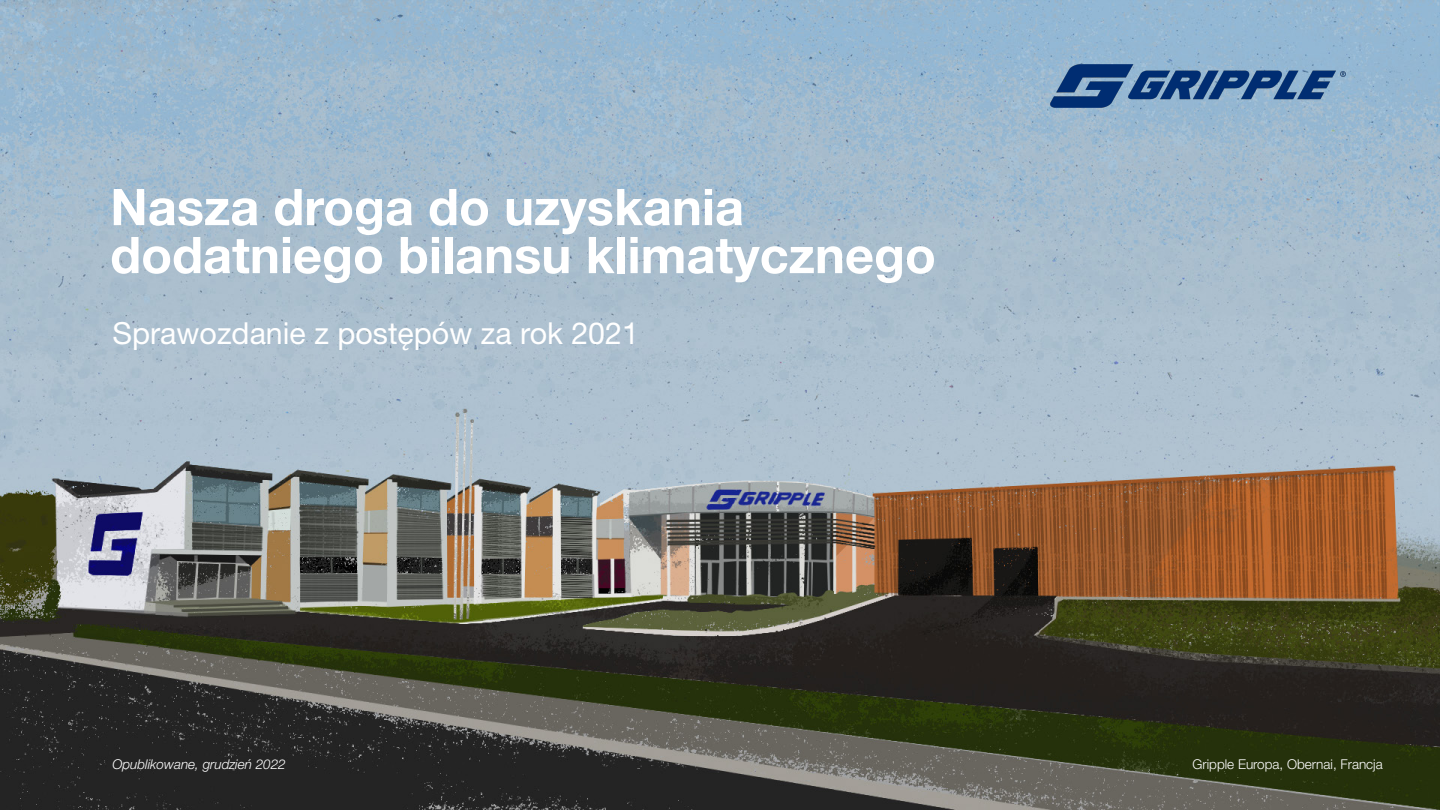
<style>
.page{position:relative;width:1440px;height:810px;background:#fff}
.page>*{position:absolute;margin:0;border:0;box-sizing:border-box;transform-origin:0 0}
.t1{font:700 50.62px/48px "Helvetica Neue LT Pro";color:#fff}
.t2{font:30.38px "Helvetica Neue LT Pro";color:#fff}
.t3{font:300 13.5px "Helvetica Neue LT Pro";color:#fff}
.t4{font:italic 300 13.5px "Helvetica Neue LT Pro";color:#fff}
</style>
<div class="page">
<img style="left:0;top:0;width:1440px;height:810px">
<img style="left:1051px;top:65px;width:294px;height:42px">
<p class="t1" style="left:110px;top:182px;width:827px">Nasza droga do uzyskania dodatniego bilansu klimatycznego</p>
<p class="t2" style="left:112px;top:315px;width:528px">Sprawozdanie z postępów za rok 2021</p>
<p class="t4" style="left:112px;top:756px;width:175px">Opublikowane, grudzień 2022</p>
<p class="t3" style="left:1192px;top:756px;width:192px">Gripple Europa, Obernai, Francja</p>
</div>
